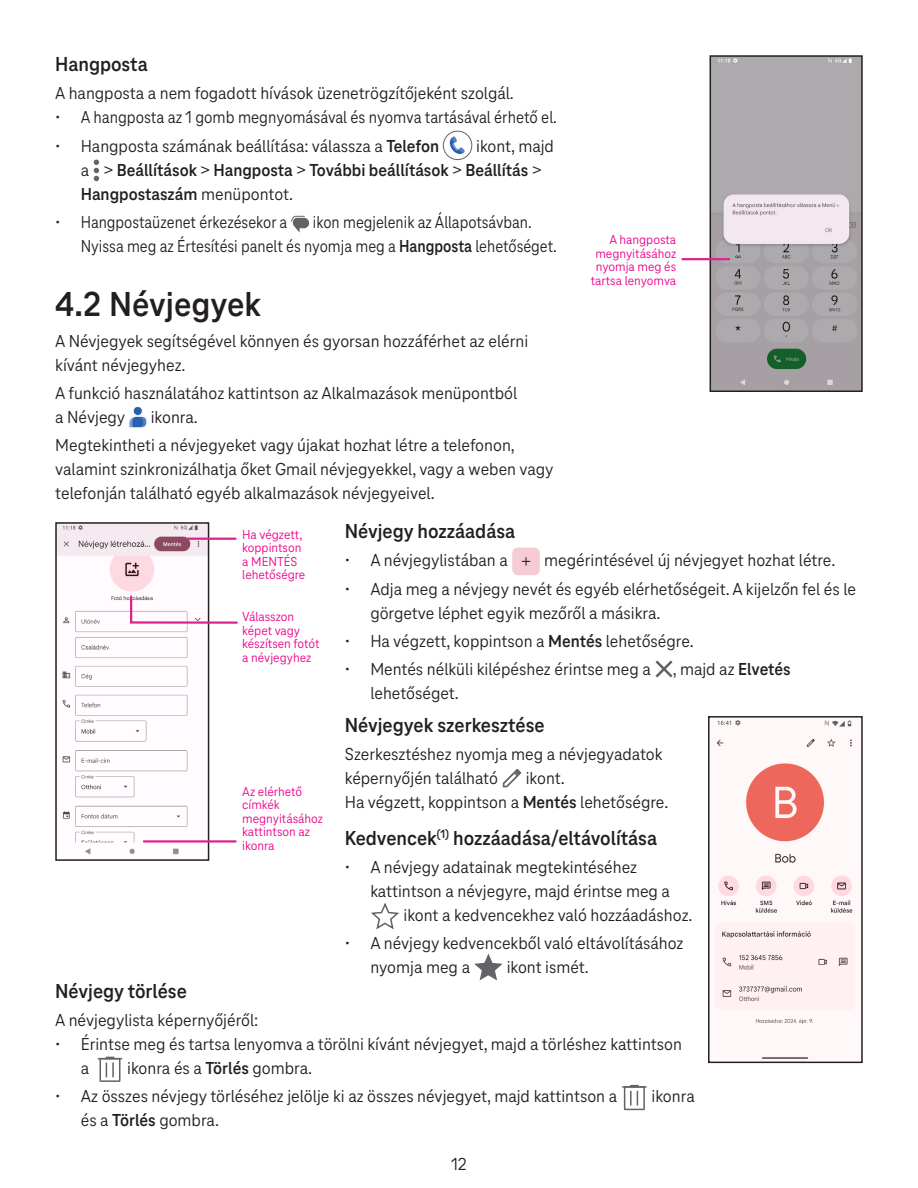
<style>
.page{position:relative;width:918px;height:1188px;background:#fff}
.page>*{position:absolute;margin:0;border:0;box-sizing:border-box;transform-origin:0 0}
.nadpis_2{font:700 36px "Tele Neo";color:#231f20}
.nadpis_3{font:700 21px "Tele Neo";color:#231f20}
.odstavec_1{font:18px/24px "Tele Neo";color:#231f20}
.text{font:18px/24px "Tele Neo";color:#231f20}
.text_odsazeni_za_1{font:18px/24px "Tele Neo";color:#231f20}
.odstavec_1-2{font:18px/24px "Tele Neo";color:#231f20;scale:.92 1}
.odstavec_1-3{font:700 18px/24px "Tele Neo";color:#231f20}
.popis_obrazku{font:13.5px/13.5px "Tele Neo";color:#ed028c}
.s1{font-weight:700}
.s2{font-weight:400}
</style>
<div class="page">
<img style="left:443px;top:130px;width:30px;height:30px">
<div style="left:443px;top:131px;width:29px;height:29px;border:1px solid #616366;border-radius:50%"></div>
<svg style="left:94px;top:160px;width:5px;height:21px"></svg>
<svg style="left:291px;top:215px;width:18px;height:18px"></svg>
<img style="left:129px;top:407px;width:18px;height:21px">
<svg style="left:709px;top:55px;width:154px;height:337px;background:#aca9ac"></svg>
<hr style="left:682px;top:258px;width:47px;height:2px;background:#dd248d">
<svg style="left:55px;top:522px;width:155px;height:339px"></svg>
<svg style="left:129px;top:594px;width:109px;height:31px"></svg>
<hr style="left:188px;top:538px;width:48px;height:2px;background:#dd248d">
<hr style="left:144px;top:840px;width:92px;height:3px;background:#dd248d">
<div style="left:512px;top:548px;width:28px;height:27px;background:#f5ccd5;border-radius:6px"></div>
<svg style="left:522px;top:557px;width:8px;height:9px"></svg>
<svg style="left:655px;top:660px;width:18px;height:18px"></svg>
<svg style="left:503px;top:769px;width:18px;height:18px"></svg>
<svg style="left:371px;top:902px;width:28px;height:28px"></svg>
<svg style="left:474px;top:953px;width:29px;height:28px"></svg>
<img style="left:715px;top:720px;width:140px;height:339px">
<div style="left:708px;top:716px;width:155px;height:347px;border:2px solid #231f20"></div>
<div style="left:100px;top:1058px;width:20px;height:24px;border:2px solid #616366"></div>
<svg style="left:98px;top:1057px;width:24px;height:20px"></svg>
<div style="left:624px;top:1086px;width:21px;height:24px;border:2px solid #616366"></div>
<hr style="left:622px;top:1086px;width:25px;height:2px;background:#616366">
<svg style="left:630px;top:1085px;width:9px;height:21px"></svg>
<p class="nadpis_3" style="left:55px;top:52px;width:94px">Hangposta</p>
<p class="text" style="left:55px;top:82px;width:460px">A hangposta a nem fogadott hívások üzenetrögzítőjeként szolgál.</p>
<p class="odstavec_1" style="left:55px;top:106px;width:503px">• A hangposta az 1 gomb megnyomásával és nyomva tartásával érhető el.</p>
<p class="odstavec_1" style="left:55px;top:134px;width:385px">• Hangposta számának beállítása: válassza a <span class="s1">Telefon</span></p>
<p class="odstavec_1-3" style="left:81px;top:134px;width:475px;text-indent:395px"><span class="s2">ikont, majd a &gt;</span> Beállítások <span class="s2">&gt;</span> Hangposta <span class="s2">&gt;</span> További beállítások <span class="s2">&gt;</span> Beállítás <span class="s2">&gt;<br></span>Hangpostaszám <span class="s2">menüpontot.</span></p>
<p class="odstavec_1" style="left:55px;top:210px;width:234px">• Hangpostaüzenet érkezésekor a</p>
<p class="odstavec_1-2" style="left:81px;top:210px;width:519px;text-indent:232px">ikon megjelenik az Állapotsávban.<br>Nyissa meg az Értesítési panelt és nyomja meg a <span class="s1">Hangposta</span> lehetőséget.</p>
<p class="nadpis_2" style="left:55px;top:284px;width:207px">4.2 Névjegyek</p>
<p class="text_odsazeni_za_1" style="left:55px;top:329px;width:474px">A Névjegyek segítségével könnyen és gyorsan hozzáférhet az elérni kívánt névjegyhez.</p>
<p class="text_odsazeni_za_1" style="left:55px;top:381px;width:464px">A funkció használatához kattintson az Alkalmazások menüpontból a Névjegy</p>
<p class="text_odsazeni_za_1" style="left:151px;top:405px;width:49px">ikonra.</p>
<p class="text" style="left:55px;top:433px;width:500px">Megtekintheti a névjegyeket vagy újakat hozhat létre a telefonon, valamint szinkronizálhatja őket Gmail névjegyekkel, vagy a weben vagy telefonján található egyéb alkalmazások névjegyeivel.</p>
<p class="popis_obrazku" style="left:591px;top:233px;width:87px;text-align:right">A hangposta megnyitásához nyomja meg és tartsa lenyomva</p>
<p class="popis_obrazku" style="left:242px;top:528px;width:65px">Ha végzett, koppintson a MENTÉS lehetőségre</p>
<p class="popis_obrazku" style="left:242px;top:610px;width:79px">Válasszon képet vagy készítsen fotót a névjegyhez</p>
<p class="popis_obrazku" style="left:242px;top:785px;width:82px">Az elérhető címkék megnyitásához kattintson az ikonra</p>
<p class="nadpis_3" style="left:345px;top:519px;width:172px">Névjegy hozzáadása</p>
<p class="odstavec_1" style="left:345px;top:549px;width:164px">• A névjegylistában a</p>
<p class="odstavec_1" style="left:544px;top:549px;width:293px">megérintésével új névjegyet hozhat létre.</p>
<p class="odstavec_1" style="left:370px;top:577px;width:487px;text-indent:-26px">• Adja meg a névjegy nevét és egyéb elérhetőségeit. A kijelzőn fel és le görgetve léphet egyik mezőről a másikra.</p>
<p class="odstavec_1" style="left:345px;top:629px;width:351px">• Ha végzett, koppintson a <span class="s1">Mentés</span> lehetőségre.</p>
<p class="odstavec_1" style="left:370px;top:657px;width:422px;text-indent:-26px">• Mentés nélküli kilépéshez érintse meg a , majd az <span class="s1">Elvetés </span>lehetőséget.</p>
<p class="nadpis_3" style="left:345px;top:713px;width:201px">Névjegyek szerkesztése</p>
<p class="text" style="left:345px;top:742px;width:319px">Szerkesztéshez nyomja meg a névjegyadatok képernyőjén található</p>
<p class="text" style="left:526px;top:766px;width:40px">ikont.</p>
<p class="text" style="left:345px;top:790px;width:325px">Ha végzett, koppintson a <span class="s1">Mentés</span> lehetőségre.</p>
<p class="nadpis_3" style="left:345px;top:826px;width:314px">Kedvencek<sup>(1)</sup> hozzáadása/eltávolítása</p>
<p class="odstavec_1" style="left:345px;top:855px;width:294px">• A névjegy adatainak megtekintéséhez</p>
<p class="odstavec_1" style="left:370px;top:879px;width:301px">kattintson a névjegyre, majd érintse meg a</p>
<p class="odstavec_1" style="left:404px;top:903px;width:291px">ikont a kedvencekhez való hozzáadáshoz.</p>
<p class="odstavec_1" style="left:370px;top:932px;width:315px;text-indent:-26px">• A névjegy kedvencekből való eltávolításához nyomja meg a</p>
<p class="odstavec_1" style="left:507px;top:956px;width:84px">ikont ismét.</p>
<p class="nadpis_3" style="left:55px;top:979px;width:133px">Névjegy törlése</p>
<p class="text" style="left:55px;top:1008px;width:205px">A névjegylista képernyőjéről:</p>
<p class="odstavec_1" style="left:81px;top:1032px;width:603px;text-indent:-26px">• Érintse meg és tartsa lenyomva a törölni kívánt névjegyet, majd a törléshez kattintson a</p>
<p class="odstavec_1" style="left:127px;top:1056px;width:186px">ikonra és a <span class="s1">Törlés</span> gombra.</p>
<p class="odstavec_1" style="left:55px;top:1084px;width:563px">• Az összes névjegy törléséhez jelölje ki az összes névjegyet, majd kattintson a</p>
<p class="odstavec_1" style="left:652px;top:1084px;width:45px">ikonra</p>
<p class="odstavec_1" style="left:81px;top:1108px;width:140px">és a <span class="s1">Törlés</span> gombra.</p>
<p class="text" style="left:451px;top:1152px;width:17px">12</p>
</div>
